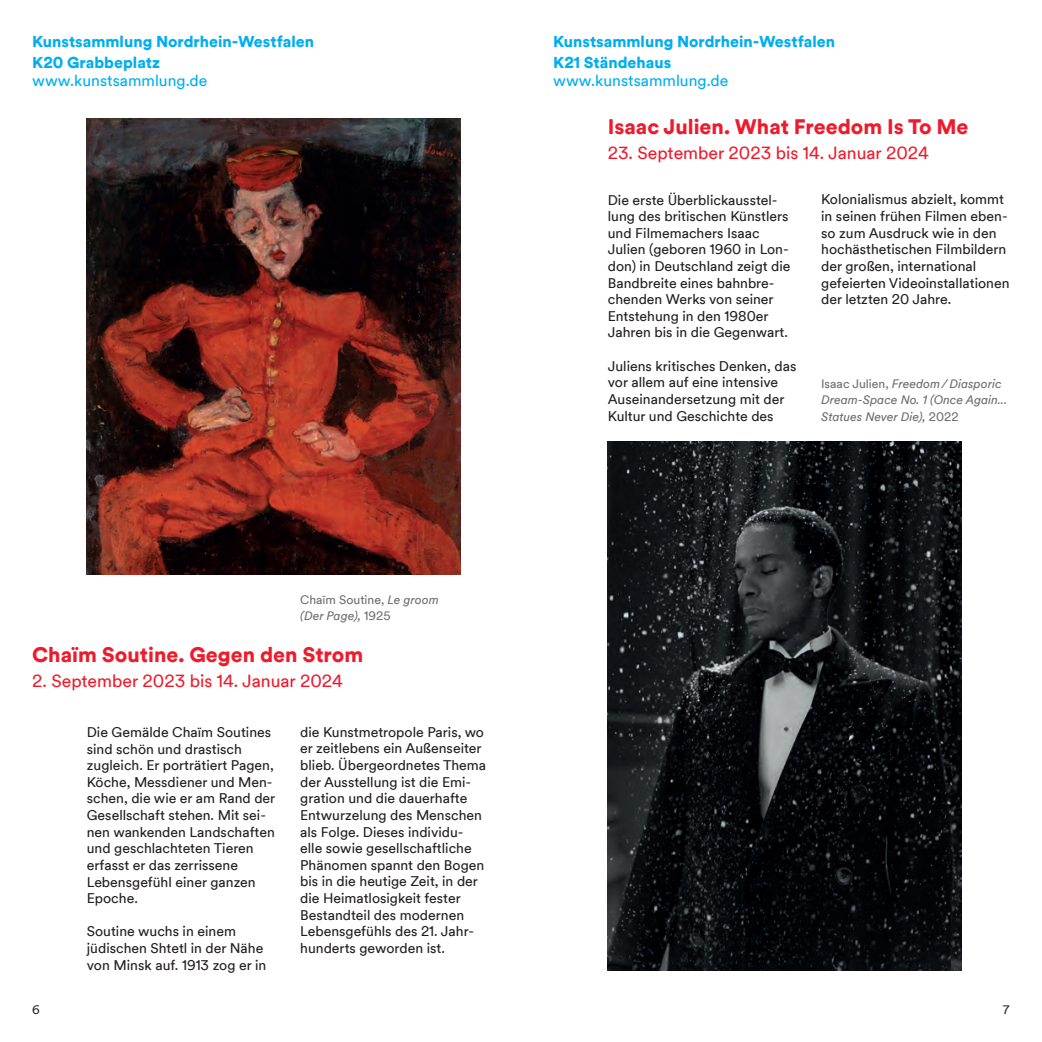
<style>
.page{position:relative;width:1042px;height:1042px;background:#fff}
.page>*{position:absolute;margin:0;border:0;box-sizing:border-box;transform-origin:0 0}
.t1{font:900 21px "Duesseldorf Circular TT";color:#ee1b2d}
.t2{font:17.5px "Duesseldorf Circular TT";color:#ee1b2d}
.t3{font:900 15.75px/21px "Duesseldorf Circular TT";color:#00aeef}
.t4{font:15.75px "Duesseldorf Circular TT";color:#00aeef}
.t5{font:14px/16.6px "Duesseldorf Circular TT";color:#231f20}
.t6{font:italic 12.25px/16.6px "Duesseldorf Circular TT";color:#6c6d70}
.t7{font:12.25px/16.6px "Duesseldorf Circular TT";color:#6c6d70}
.t8{font:12.25px "Duesseldorf Circular TT";color:#231f20}
.s1{font-style:normal}
.s2{font-style:italic}
</style>
<div class="page">
<img style="left:87px;top:119px;width:374px;height:455px">
<img style="left:608px;top:441px;width:353px;height:529px">
<p class="t3" style="left:32px;top:30px;width:283px">Kunstsammlung Nordrhein-Westfalen<br>K20 Grabbeplatz</p>
<p class="t4" style="left:32px;top:70px;width:177px">www.kunstsammlung.de</p>
<p class="t3" style="left:553px;top:30px;width:283px">Kunstsammlung Nordrhein-Westfalen<br>K21 Ständehaus</p>
<p class="t4" style="left:553px;top:70px;width:177px">www.kunstsammlung.de</p>
<h1 class="t1" style="left:608px;top:112px;width:362px">Isaac Julien. What Freedom Is To Me</h1>
<p class="t2" style="left:608px;top:141px;width:323px">23. September 2023 bis 14. Januar 2024</p>
<p class="t5" style="left:608px;top:191px;width:184px">Die erste Überblickausstel&shy;lung des britischen Künstlers und Filmemachers Isaac<br>Julien (geboren 1960 in Lon&shy;don) in Deutschland zeigt die<br>Bandbreite eines bahnbre&shy;chenden Werks von seiner<br>Entstehung in den 1980er<br>Jahren bis in die Gegenwart.</p>
<p class="t5" style="left:608px;top:357px;width:190px">Juliens kritisches Denken, das vor allem auf eine intensive<br>Auseinandersetzung mit der<br>Kultur und Geschichte des</p>
<p class="t5" style="left:821px;top:191px;width:190px">Kolonialismus abzielt, kommt in seinen frühen Filmen eben&shy;so zum Ausdruck wie in den hochästhetischen Filmbildern der großen, international gefeierten Videoinstallationen der letzten 20 Jahre.</p>
<p class="t6" style="left:821px;top:375px;width:187px"><span class="s1">Isaac Julien,</span> Freedom/Diasporic<br>Dream-Space No. 1 (Once Again...<br>Statues Never Die), <span class="s1">2022</span></p>
<p class="t7" style="left:300px;top:590px;width:140px">Chaïm Soutine, <span class="s2">Le groom (Der Page),</span> 1925</p>
<h1 class="t1" style="left:32px;top:640px;width:333px">Chaïm Soutine. Gegen den Strom</h1>
<p class="t2" style="left:32px;top:669px;width:312px">2. September 2023 bis 14. Januar 2024</p>
<p class="t5" style="left:87px;top:723px;width:190px">Die Gemälde Chaïm Soutines sind schön und drastisch zugleich. Er porträtiert Pagen,<br>Köche, Messdiener und Men&shy;schen, die wie er am Rand der<br>Gesellschaft stehen. Mit sei&shy;nen wankenden Landschaften und geschlachteten Tieren erfasst er das zerrissene<br>Lebensgefühl einer ganzen<br>Epoche.</p>
<p class="t5" style="left:87px;top:922px;width:181px">Soutine wuchs in einem jüdischen Shtetl in der Nähe von Minsk auf. 1913 zog er in</p>
<p class="t5" style="left:300px;top:723px;width:187px">die Kunstmetropole Paris, wo er zeitlebens ein Außenseiter blieb. Übergeordnetes Thema der Ausstellung ist die Emi&shy;gration und die dauerhafte<br>Entwurzelung des Menschen als Folge. Dieses individu&shy;elle sowie gesellschaftliche<br>Phänomen spannt den Bogen bis in die heutige Zeit, in der die Heimatlosigkeit fester<br>Bestandteil des modernen<br>Lebensgefühls des 21. Jahr&shy;hunderts geworden ist.</p>
<p class="t8" style="left:32px;top:1001px;width:9px">6</p>
<p class="t8" style="left:1003px;top:1001px;width:8px">7</p>
</div>
